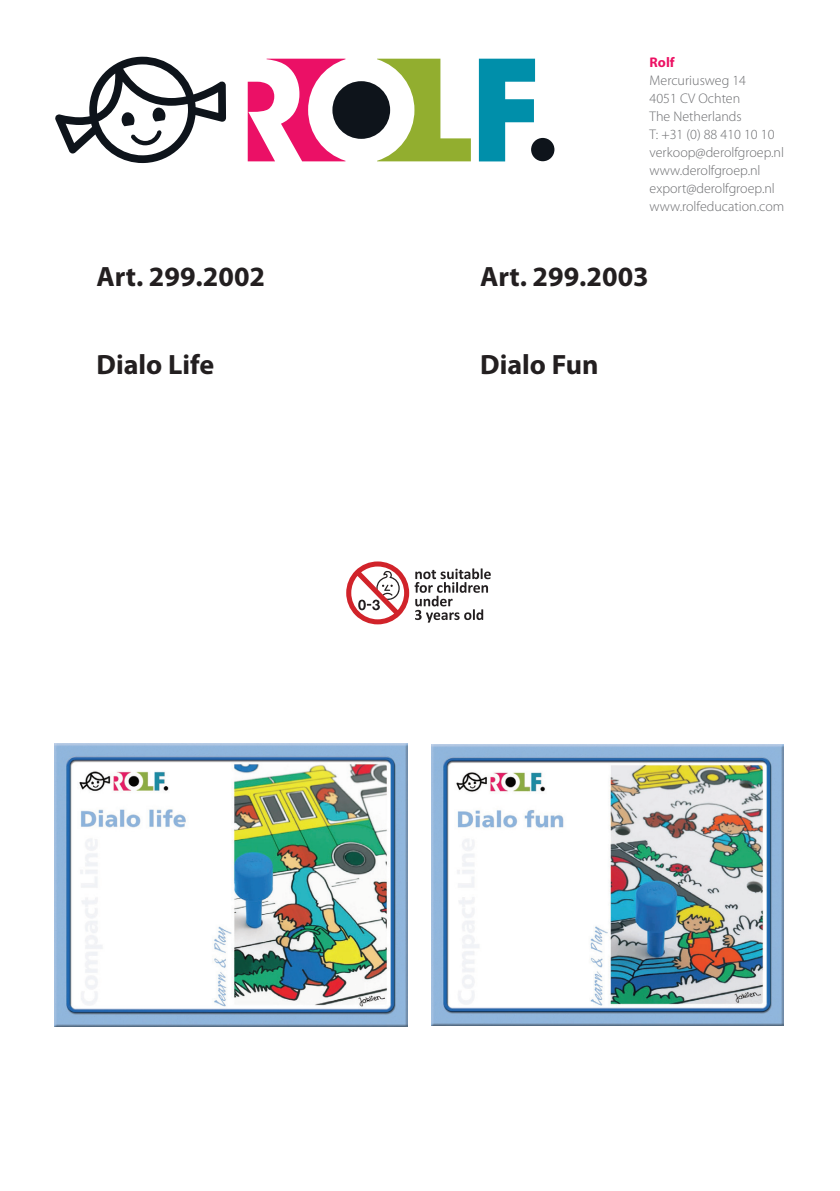
<style>
.page{position:relative;width:840px;height:1191px;background:#fff}
.page>*{position:absolute;margin:0;border:0;box-sizing:border-box;transform-origin:0 0}
.t1{font:700 28px "Myriad Pro";color:#231f20}
.t2{font:300 14px/18px "Myriad Pro";color:#6c6d70}
.t3{font:700 14px "Myriad Pro";color:#ec1163}
</style>
<div class="page">
<svg style="left:478px;top:59px;width:56px;height:102px"></svg>
<div style="left:531px;top:138px;width:23px;height:23px;background:#0e141b;border-radius:50%"></div>
<div style="left:332px;top:81px;width:58px;height:58px;background:#0e141b;border-radius:50%"></div>
<svg style="left:247px;top:59px;width:99px;height:102px"></svg>
<svg style="left:376px;top:59px;width:94px;height:102px"></svg>
<svg style="left:55px;top:57px;width:171px;height:106px"></svg>
<img style="left:55px;top:744px;width:352px;height:282px">
<img style="left:431px;top:744px;width:351px;height:281px">
<svg style="left:346px;top:561px;width:144px;height:63px"></svg>
<h1 class="t1" style="left:96px;top:258px;width:170px">Art. 299.2002</h1>
<h1 class="t1" style="left:96px;top:346px;width:119px">Dialo Life</h1>
<p class="t3" style="left:649px;top:53px;width:27px">Rolf</p>
<p class="t2" style="left:649px;top:72px;width:136px">Mercuriusweg 14<br>4051 CV Ochten<br>The Netherlands<br>T: +31 (0) 88 410 10 10 verkoop@derolfgroep.nl www.derolfgroep.nl export@derolfgroep.nl www.rolfeducation.com</p>
<h1 class="t1" style="left:480px;top:258px;width:170px">Art. 299.2003</h1>
<h1 class="t1" style="left:480px;top:346px;width:120px">Dialo Fun</h1>
</div>
